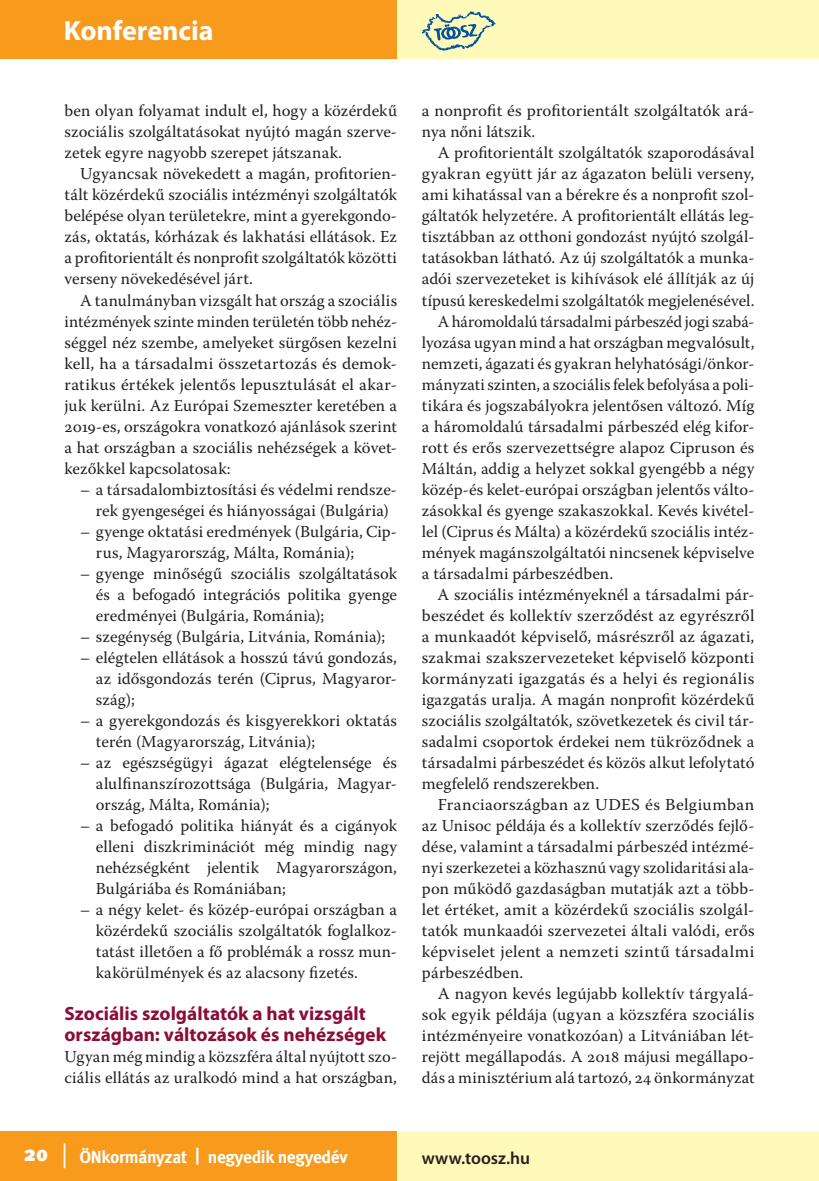
<style>
.page{position:relative;width:819px;height:1181px;background:#fff}
.page>*{position:absolute;margin:0;border:0;box-sizing:border-box;transform-origin:0 0}
.t1{font:700 28px "Myriad Pro";letter-spacing:-.005em;color:#fff}
.t2{font:900 21.53px "Meta";color:#fff}
.t3{font:700 19.25px/21px "Myriad Pro";color:#8b0d38}
.t4{font:700 17.5px "Meta";letter-spacing:-.02em;color:#fff}
.t5{font:600 17.5px "Myriad Pro";color:#231f20}
.t6{font:16.62px/21px "Warnock Pro";letter-spacing:.005em;color:#231f20;text-align:justify}
</style>
<div class="page">
<div style="left:0;top:1131px;width:397px;height:50px;background:#f89a1c"></div>
<div style="left:397px;top:1131px;width:422px;height:50px;background:#fff9ba"></div>
<div style="left:0;top:0;width:819px;height:58px;background:#fff9ba"></div>
<div style="left:0;top:0;width:397px;height:58px;background:#f89a1c"></div>
<svg style="left:64px;top:1143px;width:1px;height:25px"></svg>
<svg style="left:422px;top:11px;width:73px;height:40px"></svg>
<h1 class="t1" style="left:64px;top:12px;width:151px">Konferencia</h1>
<p class="t6" style="left:64px;top:100px;width:334px">ben olyan folyamat indult el, hogy a közérdekű szociális szolgáltatásokat nyújtó magán szerve&shy;zetek egyre nagyobb szerepet játszanak.</p>
<p class="t6" style="left:64px;top:163px;width:334px;text-indent:16px">Ugyancsak növekedett a magán, profitorien&shy;tált közérdekű szociális intézményi szolgáltatók belépése olyan területekre, mint a gyerekgondo&shy;zás, oktatás, kórházak és lakhatási ellátások. Ez a profitorientált és nonprofit szolgáltatók közötti verseny növekedésével járt.</p>
<p class="t6" style="left:64px;top:289px;width:334px;text-indent:16px">A tanulmányban vizsgált hat ország a szociális intézmények szinte minden területén több nehéz&shy;séggel néz szembe, amelyeket sürgősen kezelni kell, ha a társadalmi összetartozás és demok&shy;ratikus értékek jelentős lepusztulását el akar&shy;juk kerülni. Az Európai Szemeszter keretében a 2019-es, országokra vonatkozó ajánlások szerint a hat országban a szociális nehézségek a követ&shy;kezőkkel kapcsolatosak:</p>
<p class="t6" style="left:80px;top:478px;width:318px;text-align:center">– a társadalombiztosítási és védelmi rendsze&shy;rek gyengeségei és hiányosságai (Bulgária)</p>
<p class="t6" style="left:96px;top:520px;width:302px;text-indent:-16px">– gyenge oktatási eredmények (Bulgária, Cip&shy;rus, Magyarország, Málta, Románia);</p>
<p class="t6" style="left:96px;top:562px;width:303px;text-indent:-16px">– gyenge minőségű szociális szolgáltatások és a befogadó integrációs politika gyenge eredményei (Bulgária, Románia);</p>
<p class="t6" style="left:80px;top:625px;width:306px">– szegénység (Bulgária, Litvánia, Románia);</p>
<p class="t6" style="left:96px;top:646px;width:302px;text-indent:-16px">– elégtelen ellátások a hosszú távú gondozás, az idősgondozás terén (Ciprus, Magyaror&shy;szág);</p>
<p class="t6" style="left:96px;top:709px;width:302px;text-indent:-16px">– a gyerekgondozás és kisgyerekkori oktatás terén (Magyarország, Litvánia);</p>
<p class="t6" style="left:96px;top:751px;width:302px;text-indent:-16px">– az egészségügyi ágazat elégtelensége és alulfinanszírozottsága (Bulgária, Magyar&shy;ország, Málta, Románia);</p>
<p class="t6" style="left:96px;top:814px;width:303px;text-indent:-16px">– a befogadó politika hiányát és a cigányok elleni diszkriminációt még mindig nagy nehézségként jelentik Magyarországon, Bulgáriába és Romániában;</p>
<p class="t6" style="left:96px;top:898px;width:303px;text-indent:-16px">– a négy kelet- és közép-európai országban a közérdekű szociális szolgáltatók foglalkoz&shy;tatást illetően a fő problémák a rossz mun&shy;kakörülmények és az alacsony fizetés.</p>
<p class="t3" style="left:64px;top:1002px;width:323px">Szociális szolgáltatók a hat vizsgált országban: változások és nehézségek</p>
<p class="t6" style="left:64px;top:1045px;width:334px">Ugyan még mindig a közszféra által nyújtott szo&shy;ciális ellátás az uralkodó mind a hat országban,</p>
<p class="t6" style="left:422px;top:100px;width:334px">a nonprofit és profitorientált szolgáltatók ará&shy;nya nőni látszik.</p>
<p class="t6" style="left:437px;top:142px;width:318px">A profitorientált szolgáltatók szaporodásával</p>
<p class="t6" style="left:422px;top:163px;width:334px">gyakran együtt jár az ágazaton belüli verseny,</p>
<p class="t6" style="left:422px;top:184px;width:334px">ami kihatással van a bérekre és a nonprofit szol-</p>
<p class="t6" style="left:422px;top:205px;width:334px">gáltatók helyzetére. A profitorientált ellátás leg-</p>
<p class="t6" style="left:422px;top:226px;width:334px">tisztábban az otthoni gondozást nyújtó szolgál-</p>
<p class="t6" style="left:422px;top:247px;width:334px">tatásokban látható. Az új szolgáltatók a munka-</p>
<p class="t6" style="left:422px;top:268px;width:334px">adói szervezeteket is kihívások elé állítják az új</p>
<p class="t6" style="left:422px;top:289px;width:334px">típusú kereskedelmi szolgáltatók megjelenésével.</p>
<p class="t6" style="left:437px;top:310px;width:318px">A háromoldalú társadalmi párbeszéd jogi szabá-</p>
<p class="t6" style="left:422px;top:331px;width:334px">lyozása ugyan mind a hat országban megvalósult,</p>
<p class="t6" style="left:422px;top:352px;width:334px">nemzeti, ágazati és gyakran helyhatósági/önkor-</p>
<p class="t6" style="left:422px;top:373px;width:334px">mányzati szinten, a szociális felek befolyása a poli-</p>
<p class="t6" style="left:422px;top:394px;width:334px">tikára és jogszabályokra jelentősen változó. Míg</p>
<p class="t6" style="left:422px;top:415px;width:334px">a háromoldalú társadalmi párbeszéd elég kifor-</p>
<p class="t6" style="left:422px;top:436px;width:334px">rott és erős szervezettségre alapoz Cipruson és</p>
<p class="t6" style="left:422px;top:457px;width:334px">Máltán, addig a helyzet sokkal gyengébb a négy</p>
<p class="t6" style="left:422px;top:478px;width:334px">közép-és kelet-európai országban jelentős válto-</p>
<p class="t6" style="left:422px;top:499px;width:334px">zásokkal és gyenge szakaszokkal. Kevés kivétel-</p>
<p class="t6" style="left:422px;top:520px;width:334px">lel (Ciprus és Málta) a közérdekű szociális intéz-</p>
<p class="t6" style="left:422px;top:541px;width:334px">mények magánszolgáltatói nincsenek képviselve</p>
<p class="t6" style="left:422px;top:562px;width:193px">a társadalmi párbeszédben.</p>
<p class="t6" style="left:437px;top:583px;width:318px">A szociális intézményeknél a társadalmi pár-</p>
<p class="t6" style="left:422px;top:604px;width:334px">beszédet és kollektív szerződést az egyrészről</p>
<p class="t6" style="left:422px;top:625px;width:334px">a munkaadót képviselő, másrészről az ágazati,</p>
<p class="t6" style="left:422px;top:646px;width:334px">szakmai szakszervezeteket képviselő központi</p>
<p class="t6" style="left:422px;top:667px;width:334px">kormányzati igazgatás és a helyi és regionális</p>
<p class="t6" style="left:422px;top:688px;width:334px">igazgatás uralja. A magán nonprofit közérdekű</p>
<p class="t6" style="left:422px;top:709px;width:334px">szociális szolgáltatók, szövetkezetek és civil tár-</p>
<p class="t6" style="left:422px;top:730px;width:334px">sadalmi csoportok érdekei nem tükröződnek a</p>
<p class="t6" style="left:422px;top:751px;width:334px">társadalmi párbeszédet és közös alkut lefolytató</p>
<p class="t6" style="left:422px;top:772px;width:179px">megfelelő rendszerekben.</p>
<p class="t6" style="left:437px;top:793px;width:318px">Franciaországban az UDES és Belgiumban</p>
<p class="t6" style="left:422px;top:814px;width:334px">az Unisoc példája és a kollektív szerződés fejlő-</p>
<p class="t6" style="left:422px;top:835px;width:334px">dése, valamint a társadalmi párbeszéd intézmé-</p>
<p class="t6" style="left:422px;top:856px;width:334px">nyi szerkezetei a közhasznú vagy szolidaritási ala-</p>
<p class="t6" style="left:422px;top:877px;width:334px">pon működő gazdaságban mutatják azt a több-</p>
<p class="t6" style="left:422px;top:898px;width:334px">let értéket, amit a közérdekű szociális szolgál-</p>
<p class="t6" style="left:422px;top:919px;width:334px">tatók munkaadói szervezetei általi valódi, erős</p>
<p class="t6" style="left:422px;top:940px;width:334px">képviselet jelent a nemzeti szintű társadalmi</p>
<p class="t6" style="left:422px;top:961px;width:103px">párbeszédben.</p>
<p class="t6" style="left:437px;top:982px;width:318px">A nagyon kevés legújabb kollektív tárgyalá-</p>
<p class="t6" style="left:422px;top:1003px;width:334px">sok egyik példája (ugyan a közszféra szociális</p>
<p class="t6" style="left:422px;top:1024px;width:334px">intézményeire vonatkozóan) a Litvániában lét-</p>
<p class="t6" style="left:422px;top:1045px;width:334px">rejött megállapodás. A 2018 májusi megállapo-</p>
<p class="t6" style="left:422px;top:1066px;width:334px">dás a minisztérium alá tartozó, 24 önkormányzat</p>
<p class="t2" style="left:24px;top:1134px;width:26px">20</p>
<p class="t4" style="left:79px;top:1141px;width:269px">ÖNkormányzat | negyedik negyedév</p>
<p class="t5" style="left:422px;top:1146px;width:110px">www.toosz.hu</p>
</div>
